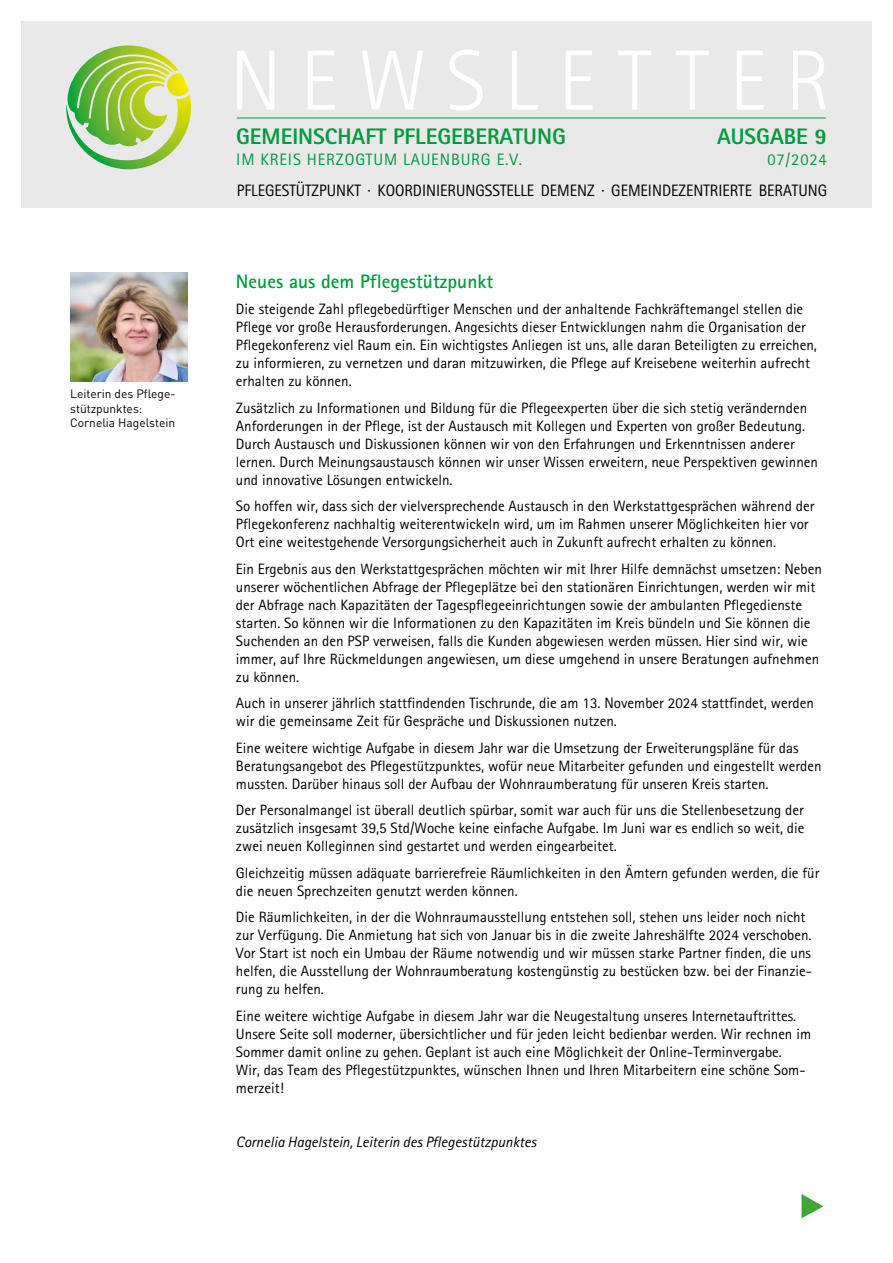
<style>
.page{position:relative;width:893px;height:1263px;background:#fff}
.page>*{position:absolute;margin:0;border:0;box-sizing:border-box;transform-origin:0 0}
.t1{font:300 85.5px "Rotis Sans Serif";letter-spacing:.235em;color:#fff}
.t2{font:31.5px "European Pi Three";color:#3fa535}
.t3{font:800 22.5px "Rotis Sans Serif";color:#009b3e}
.t4{font:700 19.5px "Rotis Sans Serif";color:#009b3e}
.t5{font:16.5px "Rotis Sans Serif";color:#000;scale:.96 1}
.t6{font:16.5px "Rotis Sans Serif";letter-spacing:.05em;color:#009b3e}
.t7{font:15px/18px "Rotis Sans Serif";color:#000}
.t8{font:italic 15px "Rotis Sans Serif";color:#000}
.t9{font:12px/14.4px "DINOT";color:#000}
</style>
<div class="page">
<div style="left:21px;top:21px;width:851px;height:187px;background:#e9e9e9"></div>
<svg style="left:66px;top:45px;width:125px;height:124px"></svg>
<hr style="left:237px;top:118px;width:589px;height:1px;background:#009b3e">
<img style="left:70px;top:272px;width:117px;height:109px">
<p class="t9" style="left:70px;top:387px;width:107px">Leiterin des Pflege&shy;stützpunktes:<br>Cornelia Hagelstein</p>
<h1 class="t1" style="left:230px;top:32px;width:603px">NEWSLETTER</h1>
<h3 class="t3" style="left:236px;top:122px;width:331px">GEMEINSCHAFT PFLEGEBERATUNG</h3>
<p class="t6" style="left:236px;top:150px;width:287px">IM KREIS HERZOGTUM LAUENBURG E.V.</p>
<h3 class="t3" style="left:717px;top:122px;width:112px">AUSGABE 9</h3>
<p class="t6" style="left:767px;top:150px;width:61px">07/2024</p>
<p class="t5" style="left:237px;top:181px;width:616px">PFLEGESTÜTZPUNKT · KOORDINIERUNGSSTELLE DEMENZ · GEMEINDEZENTRIERTE BERATUNG</p>
<h3 class="t4" style="left:236px;top:269px;width:259px">Neues aus dem Pflegestützpunkt</h3>
<p class="t7" style="left:236px;top:300px;width:582px">Die steigende Zahl pflegebedürftiger Menschen und der anhaltende Fachkräftemangel stellen die Pflege vor große Herausforderungen. Angesichts dieser Entwicklungen nahm die Organisation der Pflegekonferenz viel Raum ein. Ein wichtigstes Anliegen ist uns, alle daran Beteiligten zu erreichen, zu informieren, zu vernetzen und daran mitzuwirken, die Pflege auf Kreisebene weiterhin aufrecht erhalten zu können.</p>
<p class="t7" style="left:236px;top:399px;width:584px">Zusätzlich zu Informationen und Bildung für die Pflegeexperten über die sich stetig verändernden Anforderungen in der Pflege, ist der Austausch mit Kollegen und Experten von großer Bedeutung.<br>Durch Austausch und Diskussionen können wir von den Erfahrungen und Erkenntnissen anderer lernen. Durch Meinungsaustausch können wir unser Wissen erweitern, neue Perspektiven gewinnen und innovative Lösungen entwickeln.</p>
<p class="t7" style="left:236px;top:497px;width:580px">So hoffen wir, dass sich der vielversprechende Austausch in den Werkstattgesprächen während der<br>Pflegekonferenz nachhaltig weiterentwickeln wird, um im Rahmen unserer Möglichkeiten hier vor<br>Ort eine weitestgehende Versorgungsicherheit auch in Zukunft aufrecht erhalten zu können.</p>
<p class="t7" style="left:236px;top:560px;width:587px">Ein Ergebnis aus den Werkstattgesprächen möchten wir mit Ihrer Hilfe demnächst umsetzen: Neben unserer wöchentlichen Abfrage der Pflegeplätze bei den stationären Einrichtungen, werden wir mit der Abfrage nach Kapazitäten der Tagespflegeeinrichtungen sowie der ambulanten Pflegedienste starten. So können wir die Informationen zu den Kapazitäten im Kreis bündeln und Sie können die Suchenden an den PSP verweisen, falls die Kunden abgewiesen werden müssen. Hier sind wir, wie immer, auf Ihre Rückmeldungen angewiesen, um diese umgehend in unsere Beratungen aufnehmen zu können.</p>
<p class="t7" style="left:236px;top:694px;width:579px">Auch in unserer jährlich stattfindenden Tischrunde, die am 13. November 2024 stattfindet, werden wir die gemeinsame Zeit für Gespräche und Diskussionen nutzen.</p>
<p class="t7" style="left:236px;top:739px;width:587px">Eine weitere wichtige Aufgabe in diesem Jahr war die Umsetzung der Erweiterungspläne für das<br>Beratungsangebot des Pflegestützpunktes, wofür neue Mitarbeiter gefunden und eingestellt werden mussten. Darüber hinaus soll der Aufbau der Wohnraumberatung für unseren Kreis starten.</p>
<p class="t7" style="left:236px;top:801px;width:570px;text-align:justify">Der Personalmangel ist überall deutlich spürbar, somit war auch für uns die Stellenbesetzung der zusätzlich insgesamt 39,5 Std/Woche keine einfache Aufgabe. Im Juni war es endlich so weit, die zwei neuen Kolleginnen sind gestartet und werden eingearbeitet.</p>
<p class="t7" style="left:236px;top:864px;width:585px">Gleichzeitig müssen adäquate barrierefreie Räumlichkeiten in den Ämtern gefunden werden, die für die neuen Sprechzeiten genutzt werden können.</p>
<p class="t7" style="left:236px;top:908px;width:577px">Die Räumlichkeiten, in der die Wohnraumausstellung entstehen soll, stehen uns leider noch nicht zur Verfügung. Die Anmietung hat sich von Januar bis in die zweite Jahreshälfte 2024 verschoben.<br>Vor Start ist noch ein Umbau der Räume notwendig und wir müssen starke Partner finden, die uns helfen, die Ausstellung der Wohnraumberatung kostengünstig zu bestücken bzw. bei der Finanzie&shy;rung zu helfen.</p>
<p class="t7" style="left:236px;top:1007px;width:577px">Eine weitere wichtige Aufgabe in diesem Jahr war die Neugestaltung unseres Internetauftrittes.<br>Unsere Seite soll moderner, übersichtlicher und für jeden leicht bedienbar werden. Wir rechnen im Sommer damit online zu gehen. Geplant ist auch eine Möglichkeit der Online-Terminvergabe.<br>Wir, das Team des Pflegestützpunktes, wünschen Ihnen und Ihren Mitarbeitern eine schöne Som&shy;merzeit!</p>
<p class="t8" style="left:236px;top:1133px;width:302px">Cornelia Hagelstein, Leiterin des Pflegestützpunktes</p>
<h2 class="t2" style="left:799px;top:1186px;width:28px">E</h2>
</div>
